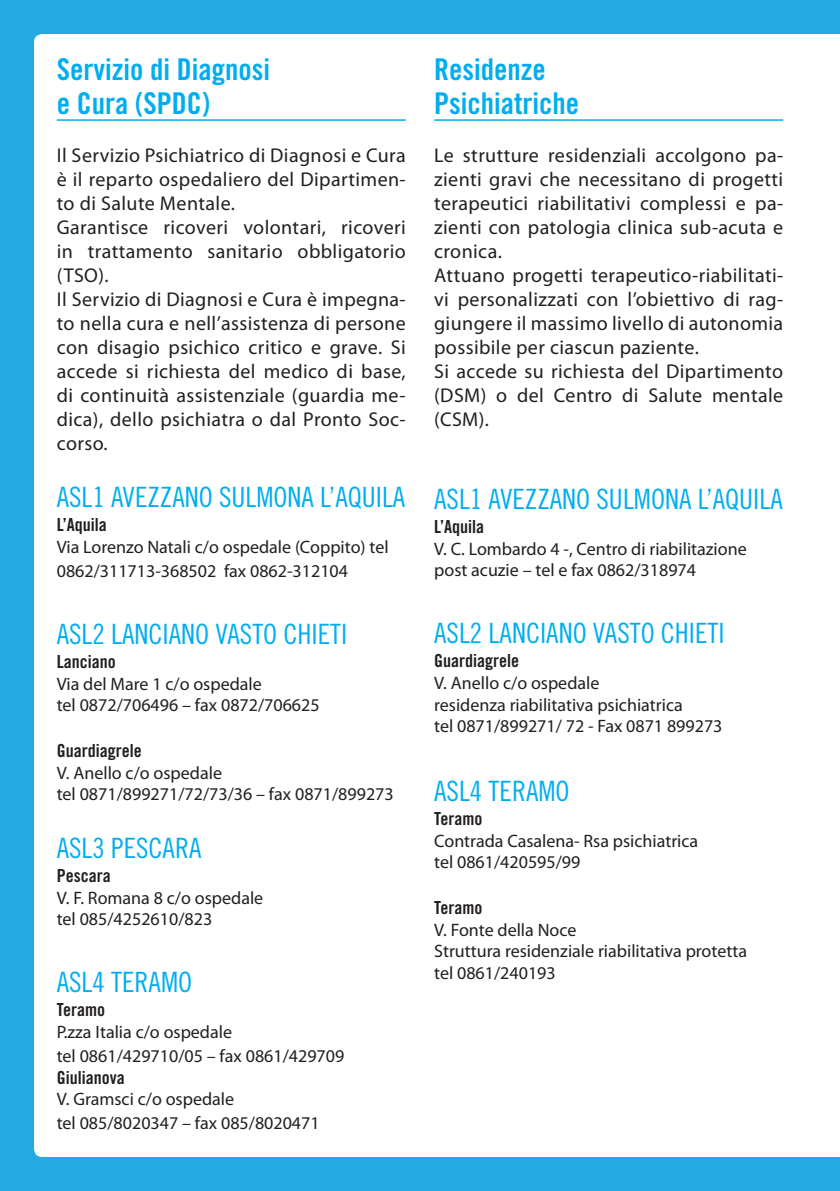
<style>
.page{position:relative;width:840px;height:1191px;background:#fff}
.page>*{position:absolute;margin:0;border:0;box-sizing:border-box;transform-origin:0 0}
.t1{font:30px/34px "Trade Gothic Bold Cond Twenty";color:#00aeef}
.t2{font:28px "Trade Gothic Cond Eighteen";color:#00aeef}
.t3{font:20px/24px "Myriad Pro";letter-spacing:.02em;color:#231f20}
.t4{font:18px/21.6px "Myriad Pro";color:#231f20}
.t5{font:18px "Trade Gothic Bold Cond Twenty";color:#231f20}
</style>
<div class="page">
<div style="left:0;top:0;width:839px;height:1191px;background:#24aae1"></div>
<div style="left:34px;top:34px;width:805px;height:1123px;background:#fff"></div>
<hr style="left:57px;top:119px;width:348px;height:2px;background:#00aeef">
<hr style="left:434px;top:119px;width:348px;height:2px;background:#00aeef">
<h1 class="t1" style="left:57px;top:52px;width:215px">Servizio di Diagnosi e Cura (SPDC)</h1>
<p class="t3" style="left:57px;top:143px;width:350px">Il Servizio Psichiatrico di Diagnosi e Cura è il reparto ospedaliero del Dipartimen&shy;to di Salute Mentale.<br>Garantisce ricoveri volontari, ricoveri in trattamento sanitario obbligatorio (TSO).<br>Il Servizio di Diagnosi e Cura è impegna&shy;to nella cura e nell’assistenza di persone con disagio psichico critico e grave. Si accede si richiesta del medico di base, di continuità assistenziale (guardia me&shy;dica), dello psichiatra o dal Pronto Soc&shy;corso.</p>
<h2 class="t2" style="left:57px;top:481px;width:337px">ASL1 AVEZZANO SULMONA L’AQUILA</h2>
<p class="t5" style="left:57px;top:514px;width:51px">L’Aquila</p>
<p class="t4" style="left:57px;top:535px;width:333px;line-height:24px">Via Lorenzo Natali c/o ospedale (Coppito) tel<br>0862/311713-368502 fax 0862-312104</p>
<h2 class="t2" style="left:57px;top:617px;width:288px">ASL2 LANCIANO VASTO CHIETI</h2>
<p class="t5" style="left:57px;top:651px;width:60px">Lanciano</p>
<p class="t4" style="left:57px;top:673px;width:264px">Via del Mare 1 c/o ospedale<br>tel 0872/706496 – fax 0872/706625</p>
<p class="t5" style="left:57px;top:739px;width:86px">Guardiagrele</p>
<p class="t4" style="left:57px;top:762px;width:338px">V. Anello c/o ospedale<br>tel 0871/899271/72/73/36 – fax 0871/899273</p>
<h2 class="t2" style="left:57px;top:831px;width:146px">ASL3 PESCARA</h2>
<p class="t5" style="left:57px;top:864px;width:55px">Pescara</p>
<p class="t4" style="left:57px;top:887px;width:208px">V. F. Romana 8 c/o ospedale tel 085/4252610/823</p>
<h2 class="t2" style="left:57px;top:965px;width:137px">ASL4 TERAMO</h2>
<p class="t5" style="left:57px;top:999px;width:50px">Teramo</p>
<p class="t4" style="left:57px;top:1020px;width:289px;line-height:24px">P.zza Italia c/o ospedale<br>tel 0861/429710/05 – fax 0861/429709</p>
<p class="t5" style="left:57px;top:1066px;width:69px">Giulianova</p>
<p class="t4" style="left:57px;top:1087px;width:264px;line-height:24px">V. Gramsci c/o ospedale<br>tel 085/8020347 – fax 085/8020471</p>
<h1 class="t1" style="left:434px;top:52px;width:146px">Residenze<br>Psichiatriche</h1>
<p class="t3" style="left:434px;top:143px;width:350px">Le strutture residenziali accolgono pa&shy;zienti gravi che necessitano di progetti terapeutici riabilitativi complessi e pa&shy;zienti con patologia clinica sub-acuta e cronica.<br>Attuano progetti terapeutico-riabilitati&shy;vi personalizzati con l’obiettivo di rag&shy;giungere il massimo livello di autonomia possibile per ciascun paziente.<br>Si accede su richiesta del Dipartimento (DSM) o del Centro di Salute mentale (CSM).</p>
<h2 class="t2" style="left:434px;top:482px;width:337px">ASL1 AVEZZANO SULMONA L’AQUILA</h2>
<p class="t5" style="left:434px;top:515px;width:51px">L’Aquila</p>
<p class="t4" style="left:434px;top:538px;width:314px">V. C. Lombardo 4 -, Centro di riabilitazione post acuzie – tel e fax 0862/318974</p>
<h2 class="t2" style="left:434px;top:617px;width:288px">ASL2 LANCIANO VASTO CHIETI</h2>
<p class="t5" style="left:434px;top:650px;width:86px">Guardiagrele</p>
<p class="t4" style="left:434px;top:672px;width:290px">V. Anello c/o ospedale<br>residenza riabilitativa psichiatrica<br>tel 0871/899271/ 72 - Fax 0871 899273</p>
<h2 class="t2" style="left:434px;top:774px;width:137px">ASL4 TERAMO</h2>
<p class="t5" style="left:434px;top:807px;width:50px">Teramo</p>
<p class="t4" style="left:434px;top:830px;width:265px">Contrada Casalena- Rsa psichiatrica tel 0861/420595/99</p>
<p class="t5" style="left:434px;top:896px;width:50px">Teramo</p>
<p class="t4" style="left:434px;top:919px;width:314px">V. Fonte della Noce<br>Struttura residenziale riabilitativa protetta tel 0861/240193</p>
</div>
